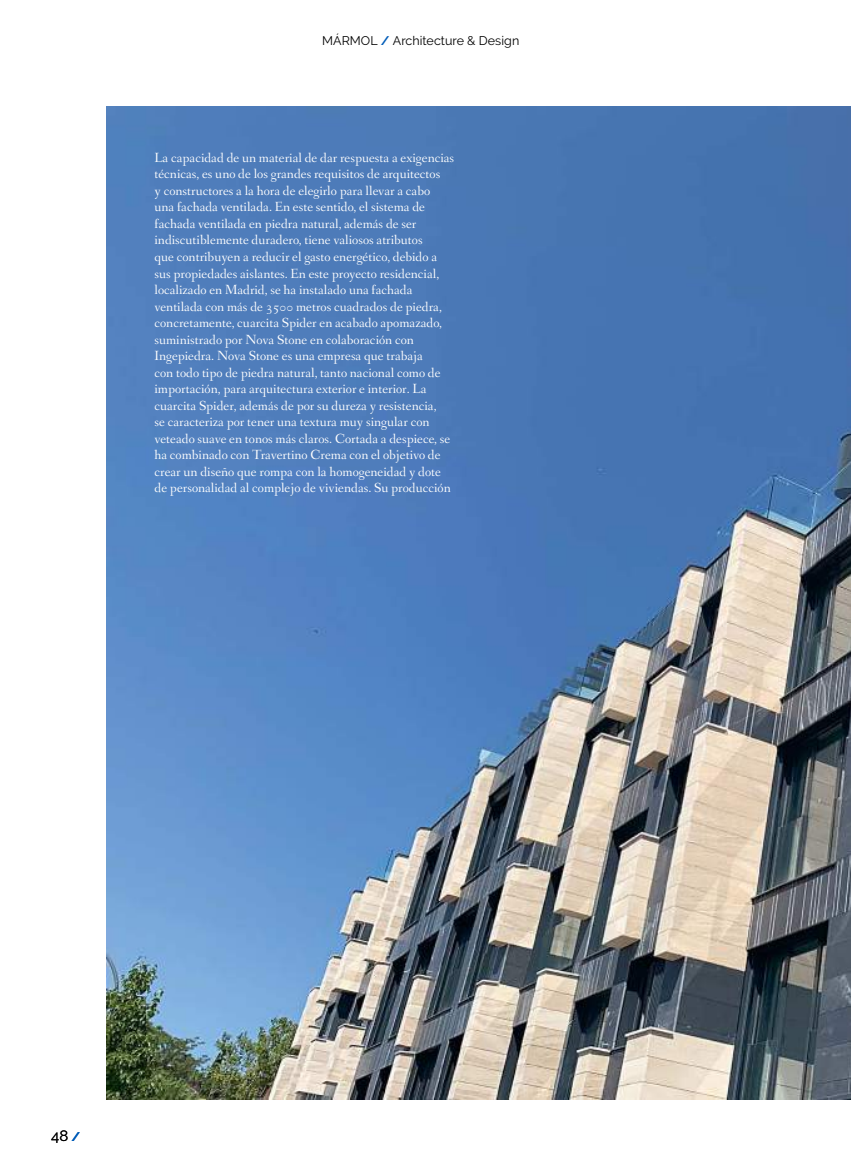
<style>
.page{position:relative;width:851px;height:1170px;background:#fff}
.page>*{position:absolute;margin:0;border:0;box-sizing:border-box;transform-origin:0 0}
.t1{font:15px "Raleway";color:#000}
.t2{font:13.75px/16.5px "Fanwood";color:#fff}
.t3{font:12.5px "Raleway";letter-spacing:.005em;color:#000}
.s1{font-weight:700;color:#005cb8}
.s2{font-weight:700;font-size:12.5px;color:#005cb8}
</style>
<div class="page">
<img style="left:106px;top:106px;width:744px;height:992px">
<p class="t3" style="left:322px;top:33px;width:198px">MÁRMOL <span class="s1">/</span> Architecture &amp; Design</p>
<p class="t2" style="left:154px;top:150px;width:301px">La capacidad de un material de dar respuesta a exigencias técnicas, es uno de los grandes requisitos de arquitectos<br>y constructores a la hora de elegirlo para llevar a cabo<br>una fachada ventilada. En este sentido, el sistema de fachada ventilada en piedra natural, además de ser indiscutiblemente duradero, tiene valiosos atributos<br>que contribuyen a reducir el gasto energético, debido a sus propiedades aislantes. En este proyecto residencial, localizado en Madrid, se ha instalado una fachada ventilada con más de 3500 metros cuadrados de piedra, concretamente, cuarcita Spider en acabado apomazado, suministrado por Nova Stone en colaboración con Ingepiedra. Nova Stone es una empresa que trabaja<br>con todo tipo de piedra natural, tanto nacional como de importación, para arquitectura exterior e interior. La cuarcita Spider, además de por su dureza y resistencia,<br>se caracteriza por tener una textura muy singular con veteado suave en tonos más claros. Cortada a despiece, se ha combinado con Travertino Crema con el objetivo de crear un diseño que rompa con la homogeneidad y dote de personalidad al complejo de viviendas. Su producción</p>
<p class="t1" style="left:51px;top:1126px;width:30px">48 <span class="s2">/</span></p>
</div>
